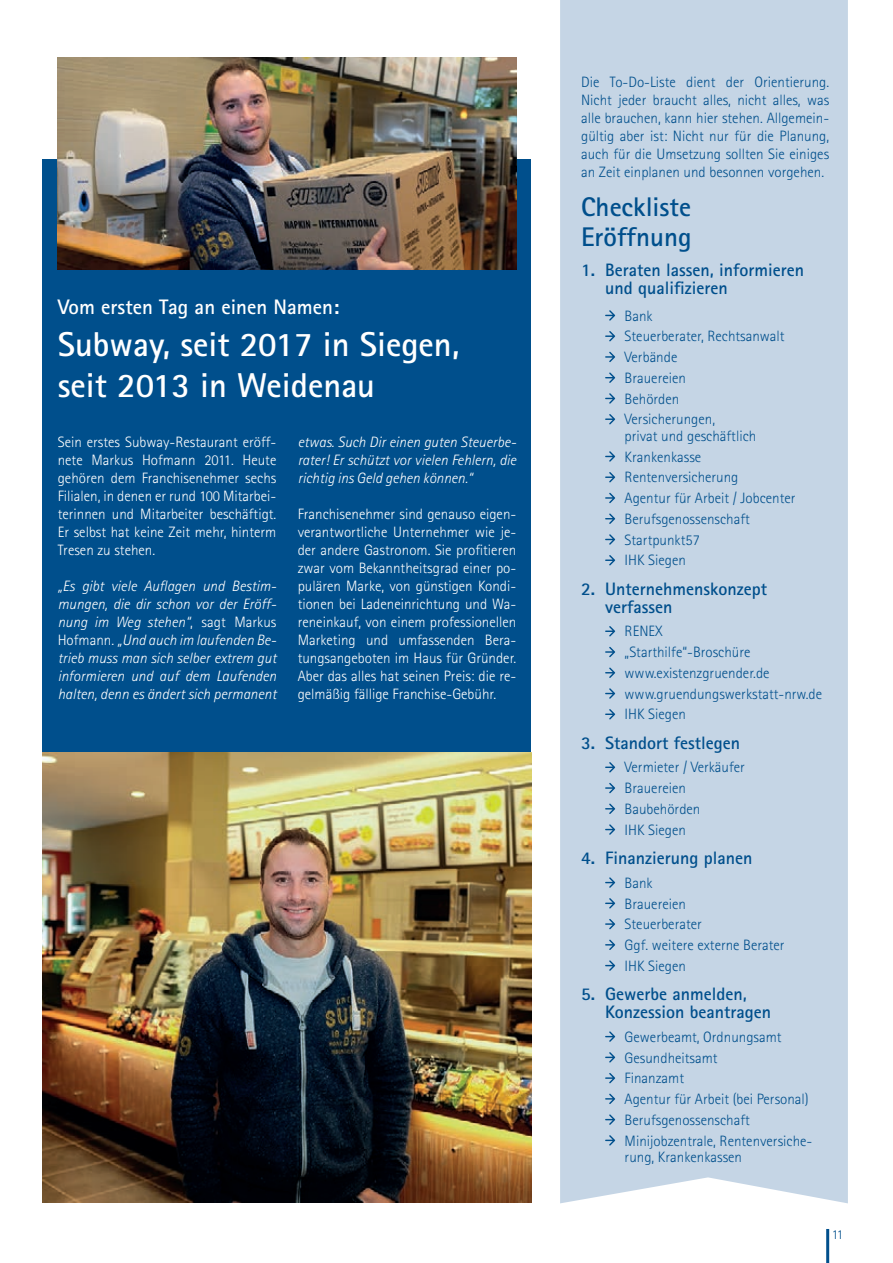
<style>
.page{position:relative;width:893px;height:1263px;background:#fff}
.page>*{position:absolute;margin:0;border:0;box-sizing:border-box;transform-origin:0 0}
.t1{font:700 34.5px/41.4px "Rotis Sans Serif";color:#fff}
.t2{font:700 27px/30px "Rotis Sans Serif";color:#004f8c}
.t3{font:700 21px "Rotis Sans Serif";color:#fff}
.t4{font:700 18px/18px "Rotis Sans Serif";color:#004f8c}
.t5{font:300 15px/20.7px "Rotis Sans Serif";color:#004f8c}
.t6{font:300 15px/18px "Rotis Sans Serif";color:#fff;text-align:justify}
.t7{font:italic 300 15px/18px "Rotis Sans Serif";color:#fff}
.t8{font:300 13.5px "Rotis Sans Serif";color:#004f8c}
.s1{font-style:normal}
</style>
<div class="page">
<hr style="left:826px;top:1229px;width:3px;height:34px;background:#004f8c">
<div style="left:43px;top:159px;width:488px;height:594px;background:#004f8c"></div>
<img style="left:43px;top:752px;width:488px;height:451px">
<div style="left:560px;top:0;width:288px;height:1203px;background:#c5d5e5"></div>
<svg style="left:605px;top:310px;width:10px;height:11px"></svg>
<svg style="left:605px;top:331px;width:10px;height:10px"></svg>
<svg style="left:605px;top:352px;width:10px;height:10px"></svg>
<svg style="left:605px;top:372px;width:10px;height:11px"></svg>
<svg style="left:605px;top:393px;width:10px;height:11px"></svg>
<svg style="left:605px;top:414px;width:10px;height:10px"></svg>
<svg style="left:605px;top:451px;width:10px;height:11px"></svg>
<svg style="left:605px;top:472px;width:10px;height:10px"></svg>
<svg style="left:605px;top:493px;width:10px;height:10px"></svg>
<svg style="left:605px;top:513px;width:10px;height:11px"></svg>
<svg style="left:605px;top:534px;width:10px;height:11px"></svg>
<svg style="left:605px;top:555px;width:10px;height:10px"></svg>
<svg style="left:605px;top:626px;width:10px;height:10px"></svg>
<svg style="left:605px;top:647px;width:10px;height:10px"></svg>
<svg style="left:605px;top:667px;width:10px;height:11px"></svg>
<svg style="left:605px;top:688px;width:10px;height:11px"></svg>
<svg style="left:605px;top:709px;width:10px;height:10px"></svg>
<svg style="left:605px;top:762px;width:10px;height:10px"></svg>
<svg style="left:605px;top:783px;width:10px;height:10px"></svg>
<svg style="left:605px;top:803px;width:10px;height:11px"></svg>
<svg style="left:605px;top:824px;width:10px;height:11px"></svg>
<svg style="left:605px;top:877px;width:10px;height:11px"></svg>
<svg style="left:605px;top:898px;width:10px;height:10px"></svg>
<svg style="left:605px;top:919px;width:10px;height:10px"></svg>
<svg style="left:605px;top:939px;width:10px;height:11px"></svg>
<svg style="left:605px;top:960px;width:10px;height:11px"></svg>
<svg style="left:605px;top:1031px;width:10px;height:11px"></svg>
<svg style="left:605px;top:1052px;width:10px;height:10px"></svg>
<svg style="left:605px;top:1073px;width:10px;height:10px"></svg>
<svg style="left:605px;top:1093px;width:10px;height:11px"></svg>
<svg style="left:605px;top:1114px;width:10px;height:11px"></svg>
<svg style="left:605px;top:1135px;width:10px;height:10px"></svg>
<img style="left:58px;top:57px;width:458px;height:212px">
<h3 class="t3" style="left:58px;top:294px;width:283px">Vom ersten Tag an einen Namen:</h3>
<h1 class="t1" style="left:58px;top:323px;width:403px">Subway, seit 2017 in Siegen, seit 2013 in Weidenau</h1>
<p class="t6" style="left:58px;top:433px;width:220px">Sein erstes Subway-Restaurant eröff&shy;nete Markus Hofmann 2011. Heute gehören dem Franchisenehmer sechs Filialen, in denen er rund 100 Mitarbei&shy;terinnen und Mitarbeiter beschäftigt.<br>Er selbst hat keine Zeit mehr, hinterm Tresen zu stehen.</p>
<p class="t7" style="left:58px;top:577px;width:220px">„Es gibt viele Auflagen und Bestim&shy;mungen, die dir schon vor der Eröff&shy;nung im Weg stehen“<span class="s1">, sagt Markus Hofmann.</span> „Und auch im laufenden Be&shy;trieb muss man sich selber extrem gut informieren und auf dem Laufenden halten, denn es ändert sich permanent</p>
<p class="t7" style="left:298px;top:433px;width:220px">etwas. Such Dir einen guten Steuerbe&shy;rater! Er schützt vor vielen Fehlern, die richtig ins Geld gehen können.“</p>
<p class="t6" style="left:298px;top:505px;width:220px">Franchisenehmer sind genauso eigen&shy;verantwortliche Unternehmer wie je&shy;der andere Gastronom. Sie profitieren zwar vom Bekanntheitsgrad einer po&shy;pulären Marke, von günstigen Kondi&shy;tionen bei Ladeneinrichtung und Wa&shy;reneinkauf, von einem professionellen Marketing und umfassenden Bera&shy;tungsangeboten im Haus für Gründer.<br>Aber das alles hat seinen Preis: die re&shy;gelmäßig fällige Franchise-Gebühr.</p>
<p class="t5" style="left:581px;top:73px;width:250px;line-height:18px;text-align:justify">Die To-Do-Liste dient der Orientierung.<br>Nicht jeder braucht alles, nicht alles, was alle brauchen, kann hier stehen. Allgemein&shy;gültig aber ist: Nicht nur für die Planung, auch für die Umsetzung sollten Sie einiges an Zeit einplanen und besonnen vorgehen.</p>
<h2 class="t2" style="left:581px;top:192px;width:112px">Checkliste<br>Eröffnung</h2>
<p class="t4" style="left:605px;top:261px;width:200px;text-indent:-24px">1. Beraten lassen, informieren und qualifizieren</p>
<p class="t5" style="left:625px;top:305px;width:161px">Bank<br>Steuerberater, Rechtsanwalt<br>Verbände<br>Brauereien<br>Behörden<br>Versicherungen,</p>
<p class="t5" style="left:625px;top:425px;width:172px">privat und geschäftlich<br>Krankenkasse<br>Rentenversicherung<br>Agentur für Arbeit / Jobcenter<br>Berufsgenossenschaft<br>Startpunkt57<br>IHK Siegen</p>
<p class="t4" style="left:605px;top:579px;width:163px;text-indent:-24px">2. Unternehmenskonzept verfassen</p>
<p class="t5" style="left:625px;top:621px;width:199px">RENEX<br>„Starthilfe“-Broschüre www.existenzgruender.de www.gruendungswerkstatt-nrw.de<br>IHK Siegen</p>
<p class="t4" style="left:581px;top:733px;width:160px">3. Standort festlegen</p>
<p class="t5" style="left:625px;top:757px;width:122px">Vermieter / Verkäufer<br>Brauereien<br>Baubehörden<br>IHK Siegen</p>
<p class="t4" style="left:581px;top:849px;width:173px">4. Finanzierung planen</p>
<p class="t5" style="left:625px;top:872px;width:162px">Bank<br>Brauereien<br>Steuerberater<br>Ggf. weitere externe Berater<br>IHK Siegen</p>
<p class="t4" style="left:605px;top:985px;width:167px;text-indent:-24px">5. Gewerbe anmelden,<br>Konzession beantragen</p>
<p class="t5" style="left:625px;top:1026px;width:189px">Gewerbeamt, Ordnungsamt<br>Gesundheitsamt<br>Finanzamt<br>Agentur für Arbeit (bei Personal)<br>Berufsgenossenschaft<br>Minijobzentrale, Rentenversiche-</p>
<p class="t5" style="left:625px;top:1147px;width:119px">rung, Krankenkassen</p>
<p class="t8" style="left:832px;top:1227px;width:13px">11</p>
</div>
